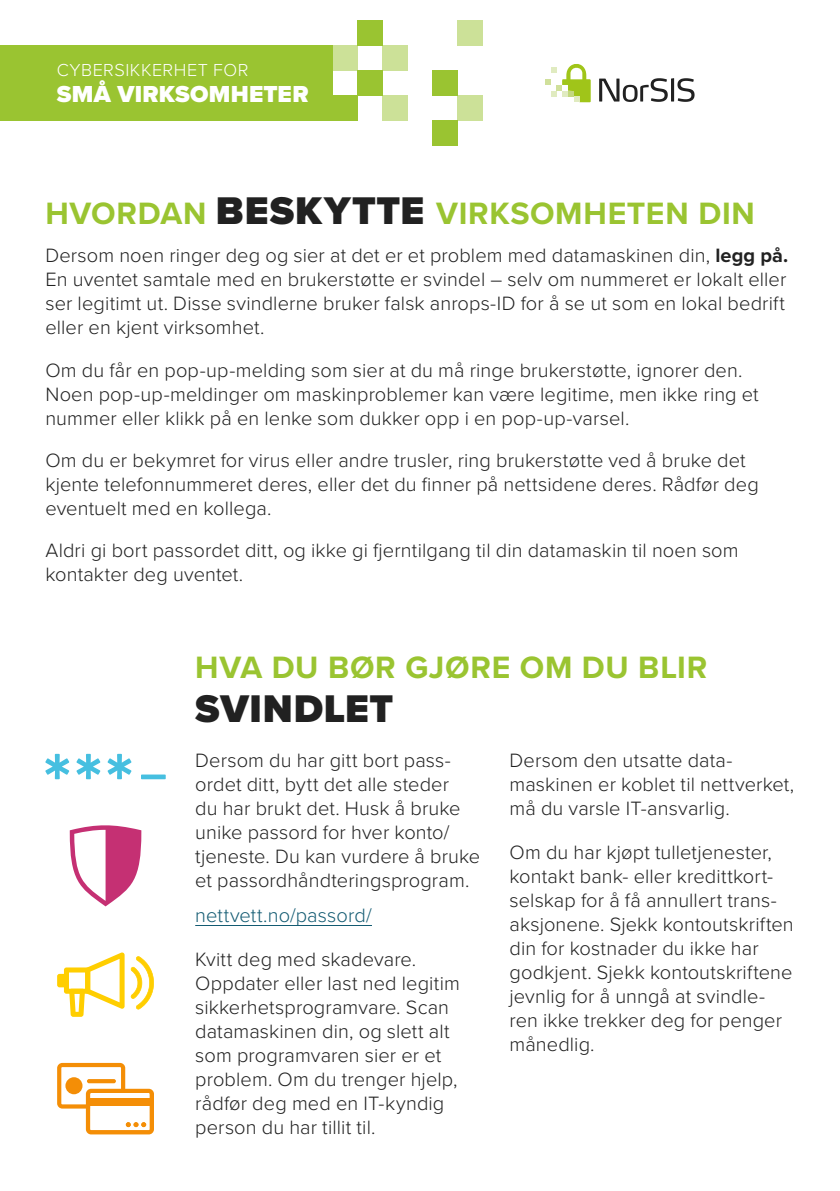
<style>
.page{position:relative;width:840px;height:1191px;background:#fff}
.page>*{position:absolute;margin:0;border:0;box-sizing:border-box;transform-origin:0 0}
.t1{font:900 40px "Proxima Nova";letter-spacing:.02em;color:#212121}
.t2{font:700 32px "Proxima Nova";letter-spacing:.02em;color:#9ac431}
.t3{font:900 24px "Proxima Nova";letter-spacing:.01em;color:#fff}
.t4{font:300 20px/24px "Proxima Nova";letter-spacing:.005em;color:#212121}
.t5{font:300 20px "Proxima Nova";letter-spacing:.005em;color:#135b72}
.t6{font:300 18px "Proxima Nova";letter-spacing:.03em;color:#fff}
.s1{font-weight:900;font-size:40px;color:#212121}
.s2{font-weight:700}
</style>
<div class="page">
<div style="left:0;top:45px;width:332px;height:75px;background:#9ac431"></div>
<svg style="left:599px;top:78px;width:95px;height:24px"></svg>
<svg style="left:545px;top:64px;width:45px;height:38px"></svg>
<div style="left:332px;top:95px;width:25px;height:25px;background:#9ac431"></div>
<div style="left:332px;top:45px;width:25px;height:25px;background:#cce198"></div>
<div style="left:357px;top:70px;width:25px;height:25px;background:#9ac431"></div>
<div style="left:382px;top:45px;width:25px;height:25px;background:#cce198"></div>
<div style="left:382px;top:95px;width:25px;height:25px;background:#cce198"></div>
<div style="left:457px;top:95px;width:25px;height:25px;background:#cce198"></div>
<div style="left:432px;top:70px;width:25px;height:25px;background:#9ac431"></div>
<div style="left:432px;top:120px;width:25px;height:25px;background:#9ac431"></div>
<div style="left:457px;top:20px;width:25px;height:25px;background:#cce198"></div>
<div style="left:357px;top:20px;width:25px;height:25px;background:#9ac431"></div>
<hr style="left:195px;top:925px;width:177px;height:1px;background:#135b72">
<svg style="left:45px;top:754px;width:24px;height:25px"></svg>
<svg style="left:76px;top:754px;width:24px;height:25px"></svg>
<svg style="left:107px;top:754px;width:24px;height:25px"></svg>
<div style="left:141px;top:774px;width:25px;height:5px;background:#46bfe0"></div>
<svg style="left:70px;top:825px;width:71px;height:81px"></svg>
<div style="left:57px;top:974px;width:9px;height:13px;background:#ffce00;border-radius:2px"></div>
<svg style="left:64px;top:952px;width:60px;height:64px"></svg>
<svg style="left:130px;top:956px;width:24px;height:53px"></svg>
<svg style="left:57px;top:1063px;width:97px;height:71px"></svg>
<p class="t6" style="left:57px;top:56px;width:193px">CYBERSIKKERHET FOR</p>
<p class="t3" style="left:57px;top:76px;width:253px">SMÅ VIRKSOMHETER</p>
<h2 class="t2" style="left:45px;top:189px;width:710px">HVORDAN <span class="s1">BESKYTTE</span> VIRKSOMHETEN DIN</h2>
<p class="t4" style="left:45px;top:242px;width:744px">Dersom noen ringer deg og sier at det er et problem med datamaskinen din, <span class="s2">legg på.<br></span>En uventet samtale med en brukerstøtte er svindel – selv om nummeret er lokalt eller ser legitimt ut. Disse svindlerne bruker falsk anrops-ID for å se ut som en lokal bedrift eller en kjent virksomhet.</p>
<p class="t4" style="left:45px;top:357px;width:714px">Om du får en pop-up-melding som sier at du må ringe brukerstøtte, ignorer den.<br>Noen pop-up-meldinger om maskinproblemer kan være legitime, men ikke ring et nummer eller klikk på en lenke som dukker opp i en pop-up-varsel.</p>
<p class="t4" style="left:45px;top:447px;width:714px">Om du er bekymret for virus eller andre trusler, ring brukerstøtte ved å bruke det kjente telefonnummeret deres, eller det du finner på nettsidene deres. Rådfør deg eventuelt med en kollega.</p>
<p class="t4" style="left:45px;top:537px;width:694px">Aldri gi bort passordet ditt, og ikke gi fjerntilgang til din datamaskin til noen som kontakter deg uventet.</p>
<h2 class="t2" style="left:195px;top:643px;width:513px">HVA DU BØR GJØRE OM DU BLIR</h2>
<h1 class="t1" style="left:195px;top:678px;width:199px">SVINDLET</h1>
<p class="t4" style="left:195px;top:747px;width:286px">Dersom du har gitt bort pass&shy;ordet ditt, bytt det alle steder<br>du har brukt det. Husk å bruke unike passord for hver konto/ tjeneste. Du kan vurdere å bruke et passordhåndteringsprogram.</p>
<p class="t5" style="left:195px;top:900px;width:178px">nettvett.no/passord/</p>
<p class="t4" style="left:509px;top:747px;width:286px">Dersom den utsatte data&shy;maskinen er koblet til nettverket, må du varsle IT-ansvarlig.</p>
<p class="t4" style="left:509px;top:839px;width:285px">Om du har kjøpt tulletjenester, kontakt bank- eller kredittkort&shy;selskap for å få annullert trans&shy;aksjonene. Sjekk kontoutskriften din for kostnader du ikke har godkjent. Sjekk kontoutskriftene jevnlig for å unngå at svindle&shy;ren ikke trekker deg for penger månedlig.</p>
<p class="t4" style="left:195px;top:946px;width:266px">Kvitt deg med skadevare.<br>Oppdater eller last ned legitim sikkerhetsprogramvare. Scan datamaskinen din, og slett alt som programvaren sier er et problem. Om du trenger hjelp, rådfør deg med en IT-kyndig person du har tillit til.</p>
</div>
